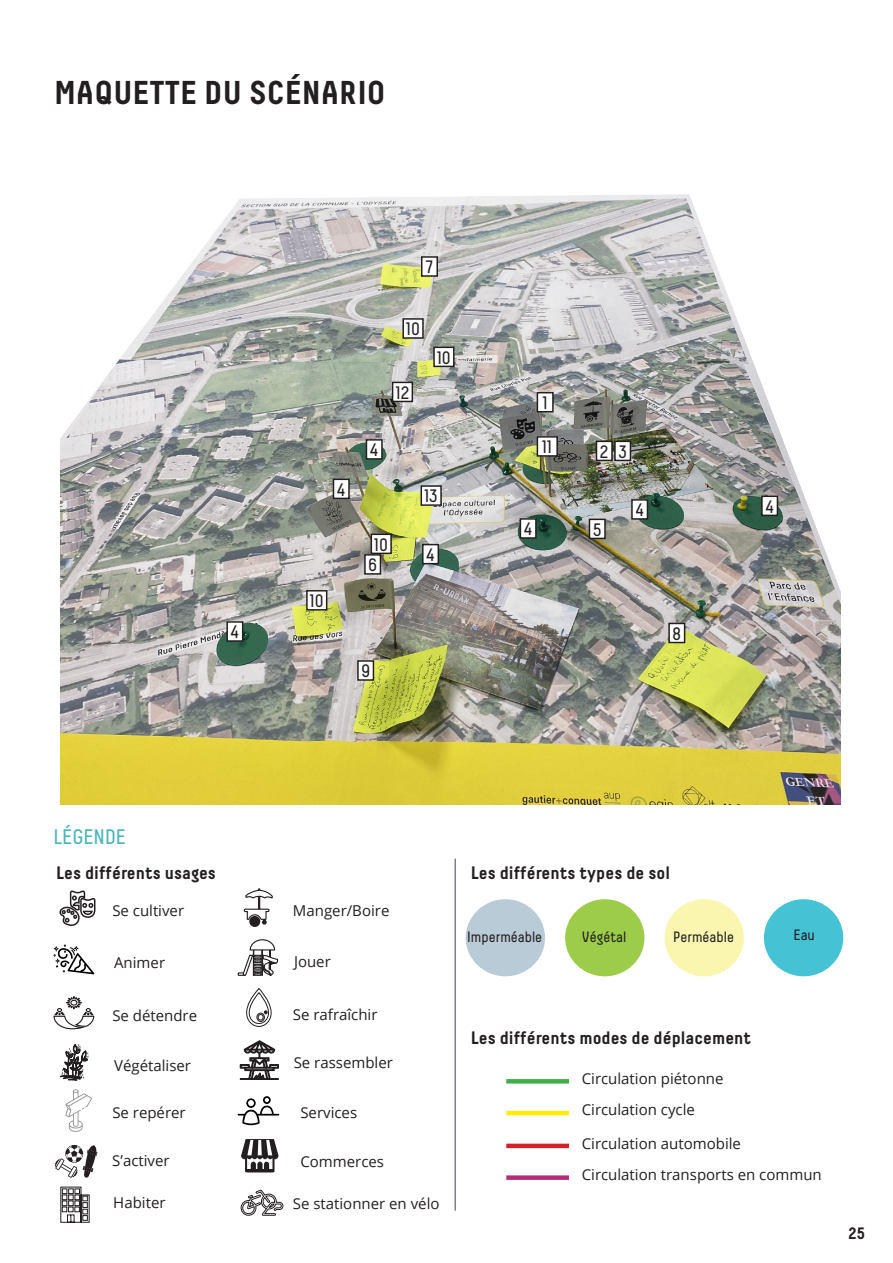
<style>
.page{position:relative;width:893px;height:1263px;background:#fff}
.page>*{position:absolute;margin:0;border:0;box-sizing:border-box;transform-origin:0 0}
.t1{font:700 33px "Decima";color:#231f20}
.t2{font:21px "Decima";color:#4ab5b7}
.t3{font:700 18px "Decima";color:#231f20}
.t4{font:18px "Decima";color:#231f20}
.t5{font:700 16.5px "Decima";color:#231f20}
.t6{font:15px "Open Sans";color:#231f20}
.t7{font:15px "Decima";color:#231f20}
</style>
<div class="page">
<img style="left:60px;top:194px;width:781px;height:610px">
<svg style="left:59px;top:890px;width:37px;height:36px"></svg>
<svg style="left:239px;top:988px;width:40px;height:92px"></svg>
<svg style="left:243px;top:888px;width:30px;height:39px"></svg>
<svg style="left:53px;top:996px;width:42px;height:34px"></svg>
<svg style="left:240px;top:1189px;width:44px;height:27px"></svg>
<svg style="left:238px;top:939px;width:41px;height:37px"></svg>
<svg style="left:238px;top:1096px;width:41px;height:29px"></svg>
<svg style="left:54px;top:944px;width:40px;height:30px"></svg>
<svg style="left:59px;top:1044px;width:32px;height:88px"></svg>
<svg style="left:241px;top:1139px;width:37px;height:33px"></svg>
<div style="left:264px;top:1162px;width:5px;height:9px;background:#231f20;border-radius:3px"></div>
<div style="left:257px;top:1162px;width:6px;height:9px;background:#231f20;border-radius:3px"></div>
<div style="left:251px;top:1162px;width:5px;height:9px;background:#231f20;border-radius:3px"></div>
<svg style="left:55px;top:1145px;width:42px;height:33px"></svg>
<svg style="left:60px;top:1186px;width:30px;height:37px"></svg>
<div style="left:466px;top:899px;width:79px;height:77px;background:#bacbd8;border-radius:50%"></div>
<div style="left:565px;top:899px;width:79px;height:77px;background:#9ccc49;border-radius:50%"></div>
<div style="left:664px;top:899px;width:80px;height:77px;background:#faf6b0;border-radius:50%"></div>
<div style="left:764px;top:899px;width:79px;height:77px;background:#45c3d5;border-radius:50%"></div>
<svg style="left:506px;top:1079px;width:63px;height:4px"></svg>
<hr style="left:506px;top:1111px;width:63px;height:4px;background:#ffed00">
<hr style="left:506px;top:1144px;width:63px;height:4px;background:#d1232a">
<div style="left:506px;top:1175px;width:63px;height:5px;background:#b52b7c"></div>
<hr style="left:454px;top:859px;width:2px;height:351px;background:#7e8083">
<div style="left:358px;top:661px;width:15px;height:19px;background:#fff"></div>
<div style="left:357px;top:660px;width:17px;height:21px;border:2px solid #231f20"></div>
<div style="left:422px;top:257px;width:15px;height:19px;background:#fff"></div>
<div style="left:421px;top:256px;width:17px;height:21px;border:2px solid #231f20"></div>
<div style="left:365px;top:555px;width:15px;height:19px;background:#fff"></div>
<div style="left:364px;top:554px;width:17px;height:21px;border:2px solid #231f20"></div>
<div style="left:669px;top:623px;width:16px;height:19px;background:#fff"></div>
<div style="left:668px;top:623px;width:17px;height:20px;border:2px solid #231f20"></div>
<div style="left:596px;top:441px;width:16px;height:19px;background:#fff"></div>
<div style="left:596px;top:441px;width:17px;height:20px;border:2px solid #231f20"></div>
<div style="left:589px;top:519px;width:16px;height:19px;background:#fff"></div>
<div style="left:589px;top:519px;width:17px;height:20px;border:2px solid #231f20"></div>
<div style="left:537px;top:393px;width:16px;height:19px;background:#fff"></div>
<div style="left:537px;top:392px;width:17px;height:20px;border:2px solid #231f20"></div>
<div style="left:762px;top:496px;width:15px;height:19px;background:#fff"></div>
<div style="left:761px;top:496px;width:17px;height:20px;border:2px solid #231f20"></div>
<div style="left:615px;top:441px;width:15px;height:19px;background:#fff"></div>
<div style="left:614px;top:441px;width:17px;height:20px;border:2px solid #231f20"></div>
<div style="left:632px;top:500px;width:15px;height:19px;background:#fff"></div>
<div style="left:631px;top:499px;width:17px;height:21px;border:2px solid #231f20"></div>
<div style="left:520px;top:519px;width:16px;height:19px;background:#fff"></div>
<div style="left:520px;top:518px;width:17px;height:21px;border:2px solid #231f20"></div>
<div style="left:423px;top:545px;width:15px;height:19px;background:#fff"></div>
<div style="left:422px;top:544px;width:17px;height:20px;border:2px solid #231f20"></div>
<div style="left:227px;top:622px;width:16px;height:19px;background:#fff"></div>
<div style="left:226px;top:621px;width:17px;height:21px;border:2px solid #231f20"></div>
<div style="left:366px;top:440px;width:16px;height:19px;background:#fff"></div>
<div style="left:366px;top:439px;width:17px;height:21px;border:2px solid #231f20"></div>
<div style="left:333px;top:479px;width:16px;height:19px;background:#fff"></div>
<div style="left:333px;top:479px;width:17px;height:20px;border:2px solid #231f20"></div>
<div style="left:307px;top:591px;width:20px;height:19px;background:#fff"></div>
<div style="left:306px;top:590px;width:21px;height:21px;border:2px solid #231f20"></div>
<div style="left:371px;top:534px;width:20px;height:19px;background:#fff"></div>
<div style="left:371px;top:533px;width:21px;height:21px;border:2px solid #231f20"></div>
<div style="left:537px;top:437px;width:20px;height:19px;background:#fff"></div>
<div style="left:537px;top:436px;width:21px;height:21px;border:2px solid #231f20"></div>
<div style="left:421px;top:486px;width:20px;height:19px;background:#fff"></div>
<div style="left:421px;top:485px;width:21px;height:21px;border:2px solid #231f20"></div>
<div style="left:393px;top:382px;width:19px;height:19px;background:#fff"></div>
<div style="left:392px;top:382px;width:21px;height:20px;border:2px solid #231f20"></div>
<div style="left:403px;top:319px;width:20px;height:19px;background:#fff"></div>
<div style="left:402px;top:318px;width:22px;height:21px;border:2px solid #231f20"></div>
<div style="left:434px;top:347px;width:20px;height:19px;background:#fff"></div>
<div style="left:433px;top:347px;width:22px;height:20px;border:2px solid #231f20"></div>
<p class="t1" style="left:54px;top:73px;width:333px">MAQUETTE DU SCÉNARIO</p>
<p class="t4" style="left:231px;top:622px;width:10px">4</p>
<p class="t4" style="left:337px;top:479px;width:10px">4</p>
<p class="t4" style="left:310px;top:591px;width:15px">10</p>
<p class="t4" style="left:426px;top:257px;width:9px">7</p>
<p class="t4" style="left:406px;top:319px;width:15px">10</p>
<p class="t4" style="left:396px;top:382px;width:15px">12</p>
<p class="t4" style="left:437px;top:347px;width:15px">10</p>
<p class="t4" style="left:370px;top:440px;width:10px">4</p>
<p class="t4" style="left:374px;top:534px;width:15px">10</p>
<p class="t4" style="left:368px;top:555px;width:11px">6</p>
<p class="t4" style="left:424px;top:486px;width:15px">13</p>
<p class="t4" style="left:426px;top:544px;width:10px">4</p>
<p class="t4" style="left:361px;top:661px;width:11px">9</p>
<p class="t4" style="left:543px;top:393px;width:6px">1</p>
<p class="t4" style="left:542px;top:437px;width:11px">11</p>
<p class="t4" style="left:524px;top:519px;width:10px">4</p>
<p class="t4" style="left:600px;top:441px;width:10px">2</p>
<p class="t4" style="left:618px;top:441px;width:10px">3</p>
<p class="t4" style="left:593px;top:519px;width:10px">5</p>
<p class="t4" style="left:635px;top:500px;width:10px">4</p>
<p class="t4" style="left:672px;top:623px;width:11px">8</p>
<p class="t4" style="left:765px;top:496px;width:10px">4</p>
<p class="t2" style="left:54px;top:825px;width:74px">LÉGENDE</p>
<p class="t3" style="left:56px;top:862px;width:161px">Les différents usages</p>
<p class="t3" style="left:471px;top:862px;width:201px">Les différents types de sol</p>
<p class="t6" style="left:112px;top:900px;width:73px">Se cultiver</p>
<p class="t6" style="left:293px;top:900px;width:98px">Manger/Boire</p>
<p class="t6" style="left:114px;top:952px;width:52px">Animer</p>
<p class="t6" style="left:294px;top:951px;width:38px">Jouer</p>
<p class="t6" style="left:112px;top:1005px;width:86px">Se détendre</p>
<p class="t6" style="left:293px;top:1004px;width:86px">Se rafraîchir</p>
<p class="t6" style="left:114px;top:1055px;width:78px">Végétaliser</p>
<p class="t6" style="left:294px;top:1052px;width:101px">Se rassembler</p>
<p class="t6" style="left:112px;top:1102px;width:75px">Se repérer</p>
<p class="t6" style="left:300px;top:1102px;width:58px">Services</p>
<p class="t6" style="left:112px;top:1150px;width:59px">S’activer</p>
<p class="t6" style="left:300px;top:1151px;width:85px">Commerces</p>
<p class="t6" style="left:113px;top:1192px;width:54px">Habiter</p>
<p class="t6" style="left:293px;top:1193px;width:148px">Se stationner en vélo</p>
<p class="t7" style="left:467px;top:928px;width:76px">Imperméable</p>
<p class="t7" style="left:582px;top:928px;width:46px">Végétal</p>
<p class="t7" style="left:673px;top:928px;width:62px">Perméable</p>
<p class="t7" style="left:793px;top:927px;width:23px">Eau</p>
<p class="t3" style="left:471px;top:1027px;width:282px">Les différents modes de déplacement</p>
<p class="t6" style="left:582px;top:1068px;width:143px">Circulation piétonne</p>
<p class="t6" style="left:582px;top:1099px;width:115px">Circulation cycle</p>
<p class="t6" style="left:582px;top:1133px;width:161px">Circulation automobile</p>
<p class="t6" style="left:582px;top:1164px;width:242px">Circulation transports en commun</p>
<p class="t5" style="left:848px;top:1223px;width:18px">25</p>
</div>
